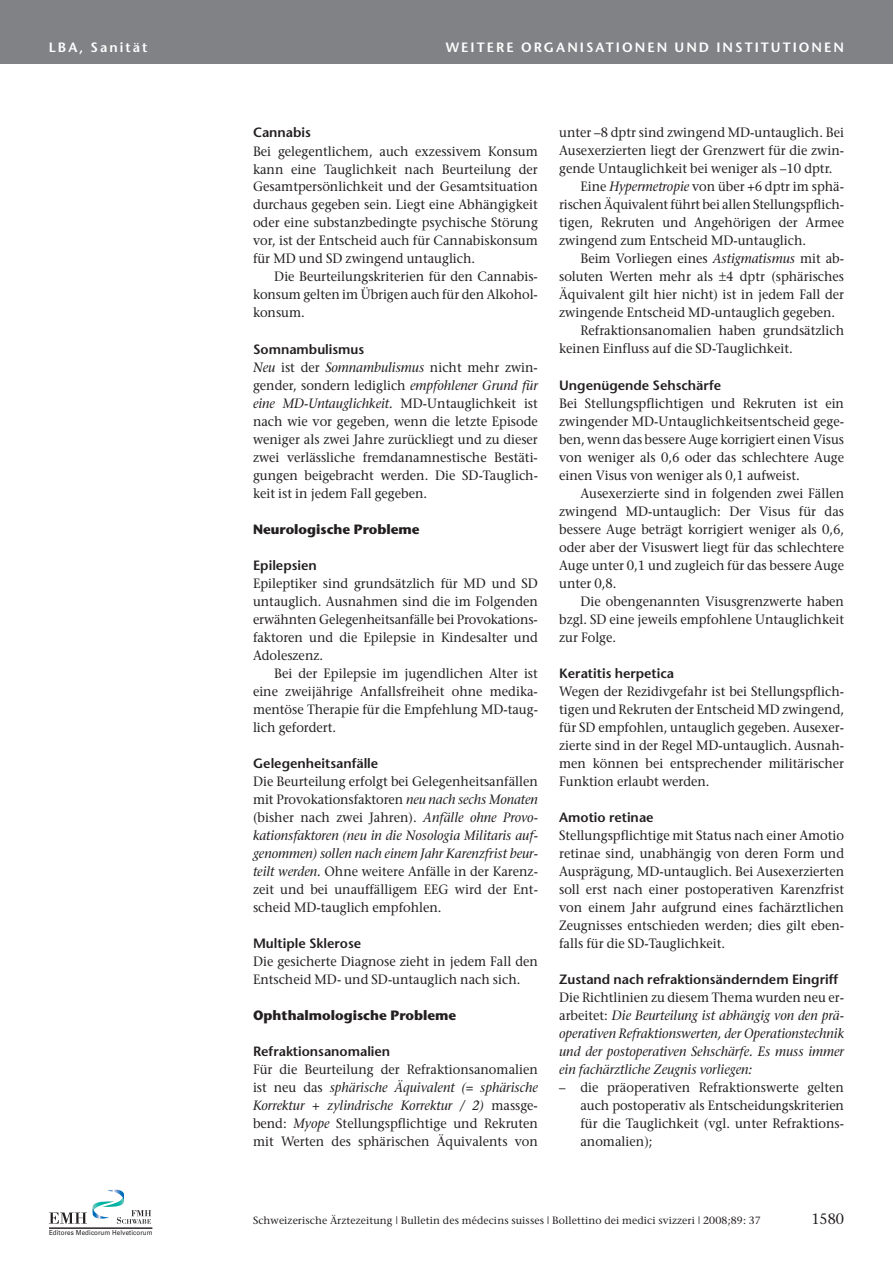
<style>
.page{position:relative;width:893px;height:1263px;background:#fff}
.page>*{position:absolute;margin:0;border:0;box-sizing:border-box;transform-origin:0 0}
.t1{font:15px "Stone Serif";color:#231f20;scale:.95 1}
.t2{font:13.5px/18px "Stone Serif";color:#231f20;text-align:justify;scale:.95 1}
.t3{font:italic 13.5px/18px "Stone Serif";color:#231f20;text-align:justify;scale:.95 1}
.t4{font:600 13.5px "Stone Sans";color:#231f20}
.t5{font:600 13.5px "Stone Sans";letter-spacing:.15em;color:#fff}
.t6{font:700 13.5px "Stone Sans";color:#231f20}
.t7{font:10.5px "Stone Serif";letter-spacing:.01em;color:#231f20}
.t8{font:6.9px "Univers";letter-spacing:.015em;color:#231f20;scale:.9 1}
.s1{font-style:italic}
.s2{font-family:"Schwabe Pi"}
.s3{font-style:normal}
</style>
<div class="page">
<div style="left:0;top:0;width:893px;height:64px;background:#808285"></div>
<svg style="left:49px;top:1189px;width:102px;height:35px"></svg>
<hr style="left:49px;top:1228px;width:103px;height:1px;background:#231f20">
<p class="t5" style="left:49px;top:42px;width:100px">LBA, Sanität</p>
<p class="t5" style="left:446px;top:42px;width:400px">WEITERE ORGANISATIONEN UND INSTITUTIONEN</p>
<p class="t4" style="left:253px;top:128px;width:59px">Cannabis</p>
<p class="t2" style="left:253px;top:143px;width:301px">Bei gelegentlichem, auch exzessivem Konsum kann eine Tauglichkeit nach Beurteilung der Gesamtpersönlichkeit und der Gesamtsituation durchaus gegeben sein. Liegt eine Abhängigkeit oder eine substanzbedingte psychische Störung vor, ist der Entscheid auch für Cannabiskonsum für MD und SD zwingend untauglich.</p>
<p class="t2" style="left:253px;top:269px;width:301px;text-indent:21px">Die Beurteilungskriterien für den Cannabis&shy;konsum gelten im Übrigen auch für den Alkohol - konsum.</p>
<p class="t4" style="left:253px;top:344px;width:113px">Somnambulismus</p>
<p class="t2" style="left:253px;top:359px;width:301px"><span class="s1">Neu</span> ist der <span class="s1">Somnambulismus</span> nicht mehr zwin&shy;gender, sondern lediglich <span class="s1">empfohlener Grund für eine MD-Untauglichkeit.</span> MD-Untauglichkeit ist nach wie vor gegeben, wenn die letzte Episode weniger als zwei Jahre zurückliegt und zu dieser zwei verlässliche fremdanamnestische Bestäti&shy;gungen beigebracht werden. Die SD-Tauglich&shy;keit ist in jedem Fall gegeben.</p>
<p class="t6" style="left:253px;top:524px;width:168px">Neurologische Probleme</p>
<p class="t4" style="left:253px;top:560px;width:65px">Epilepsien</p>
<p class="t2" style="left:253px;top:575px;width:301px">Epileptiker sind grundsätzlich für MD und SD untauglich. Ausnahmen sind die im Folgenden erwähnten Gelegenheitsanfälle bei Provokations - faktoren und die Epilepsie in Kindesalter und Adoleszenz.</p>
<p class="t2" style="left:253px;top:665px;width:301px;text-indent:21px">Bei der Epilepsie im jugendlichen Alter ist eine zweijährige Anfallsfreiheit ohne medika&shy;men töse Therapie für die Empfehlung MD-taug&shy;lich gefordert.</p>
<p class="t4" style="left:253px;top:758px;width:127px">Gelegenheitsanfälle</p>
<p class="t2" style="left:253px;top:773px;width:301px">Die Beurteilung erfolgt bei Gelegenheitsanfällen mit Provokationsfaktoren <span class="s1">neu nach sechs Monaten </span>(bisher nach zwei Jahren). <span class="s1">Anfälle ohne Provo - ka tionsfaktoren (neu in die Nosologia Militaris auf&shy;genommen) sollen nach einem Jahr Karenzfrist be ur&shy;teilt werden.</span> Ohne weitere Anfälle in der Karenz&shy;zeit und bei unauffälligem EEG wird der Ent&shy;scheid MD-tauglich empfohlen.</p>
<p class="t4" style="left:253px;top:938px;width:110px">Multiple Sklerose</p>
<p class="t2" style="left:253px;top:953px;width:301px">Die gesicherte Diagnose zieht in jedem Fall den<br>Entscheid MD- und SD-untauglich nach sich.</p>
<p class="t6" style="left:253px;top:1010px;width:205px">Ophthalmologische Probleme</p>
<p class="t4" style="left:253px;top:1046px;width:139px">Refraktionsanomalien</p>
<p class="t2" style="left:253px;top:1061px;width:301px">Für die Beurteilung der Refraktionsanomalien ist neu das <span class="s1">sphärische Äquivalent (= sphärische Korrektur + zylindrische Korrektur / 2)</span> massge&shy;bend: <span class="s1">Myope</span> Stellungspflichtige und Rekruten mit Werten des sphärischen Äquivalents von</p>
<p class="t2" style="left:559px;top:125px;width:301px">unter –8 dptr sind zwingend MD-untauglich. Bei</p>
<p class="t2" style="left:559px;top:143px;width:301px">Ausexerzierten liegt der Grenzwert für die zwin-</p>
<p class="t2" style="left:559px;top:161px;width:289px">gende Untauglichkeit bei weniger als –10 dptr.</p>
<p class="t2" style="left:580px;top:179px;width:279px">Eine <span class="s1">Hypermetropie</span> von über +6 dptr im sphä-</p>
<p class="t2" style="left:559px;top:197px;width:301px">rischen Äquivalent führt bei allen Stellungspflich-</p>
<p class="t2" style="left:559px;top:215px;width:301px">tigen, Rekruten und Angehörigen der Armee</p>
<p class="t2" style="left:559px;top:233px;width:262px">zwingend zum Entscheid MD-untauglich.</p>
<p class="t2" style="left:580px;top:251px;width:279px">Beim Vorliegen eines <span class="s1">Astigmatismus</span> mit ab-</p>
<p class="t2" style="left:559px;top:269px;width:301px">soluten Werten mehr als <span class="s2">8</span>4 dptr (sphärisches</p>
<p class="t2" style="left:559px;top:287px;width:301px">Äquivalent gilt hier nicht) ist in jedem Fall der</p>
<p class="t2" style="left:559px;top:305px;width:292px">zwingende Entscheid MD-untauglich gegeben.</p>
<p class="t2" style="left:580px;top:323px;width:279px">Refraktionsanomalien haben grundsätzlich</p>
<p class="t2" style="left:559px;top:341px;width:247px">keinen Einfluss auf die SD-Tauglichkeit.</p>
<p class="t4" style="left:559px;top:380px;width:164px">Ungenügende Sehschärfe</p>
<p class="t2" style="left:559px;top:395px;width:301px">Bei Stellungspflichtigen und Rekruten ist ein zwingender MD-Untauglichkeitsentscheid gege&shy;ben, wenn das bessere Auge korrigiert einen Visus von weniger als 0,6 oder das schlechtere Auge einen Visus von weniger als 0,1 aufweist.</p>
<p class="t2" style="left:559px;top:485px;width:301px;text-indent:21px">Ausexerzierte sind in folgenden zwei Fällen zwingend MD-untauglich: Der Visus für das bessere Auge beträgt korrigiert weniger als 0,6, oder aber der Visuswert liegt für das schlechtere Auge unter 0,1 und zugleich für das bessere Auge unter 0,8.</p>
<p class="t2" style="left:559px;top:593px;width:301px;text-indent:21px">Die obengenannten Visusgrenzwerte haben bzgl. SD eine jeweils empfohlene Untauglichkeit zur Folge.</p>
<p class="t4" style="left:559px;top:668px;width:117px">Keratitis herpetica</p>
<p class="t2" style="left:559px;top:683px;width:301px">Wegen der Rezidivgefahr ist bei Stellungspflich&shy;tigen und Rekruten der Entscheid MD zwingend, für SD empfohlen, untauglich gegeben. Ausexer&shy;zierte sind in der Regel MD-untauglich. Ausnah&shy;men können bei entsprechender militärischer Funktion erlaubt werden.</p>
<p class="t4" style="left:559px;top:812px;width:96px">Amotio retinae</p>
<p class="t2" style="left:559px;top:827px;width:301px">Stellungspflichtige mit Status nach einer Amotio retinae sind, unabhängig von deren Form und Ausprägung, MD-untauglich. Bei Ausexerzierten soll erst nach einer postoperativen Karenzfrist von einem Jahr aufgrund eines fachärztlichen Zeugnisses entschieden werden; dies gilt eben&shy;falls für die SD-Tauglichkeit.</p>
<p class="t4" style="left:559px;top:974px;width:280px">Zustand nach refraktionsänderndem Eingriff</p>
<p class="t3" style="left:559px;top:989px;width:301px"><span class="s3">Die Richtlinien zu diesem Thema wurden neu er&shy;arbeitet:</span> Die Beurteilung ist abhängig von den prä&shy;operativen Refraktionswerten, der Operationstechnik und der postoperativen Sehschärfe. Es muss immer ein fachärztliche Zeugnis vorliegen:</p>
<p class="t2" style="left:580px;top:1079px;width:279px;text-indent:-21px">– die präoperativen Refraktionswerte gelten auch postoperativ als Entscheidungskriterien für die Tauglichkeit (vgl. unter Refraktions&shy;anomalien);</p>
<p class="t8" style="left:49px;top:1229px;width:117px">Editores Medicorum Helveticorum</p>
<p class="t7" style="left:253px;top:1216px;width:509px">Schweizerische Ärztezeitung | Bulletin des médecins suisses | Bollettino dei medici svizzeri | 2008;89: 37</p>
<p class="t1" style="left:811px;top:1213px;width:36px">1580</p>
</div>
